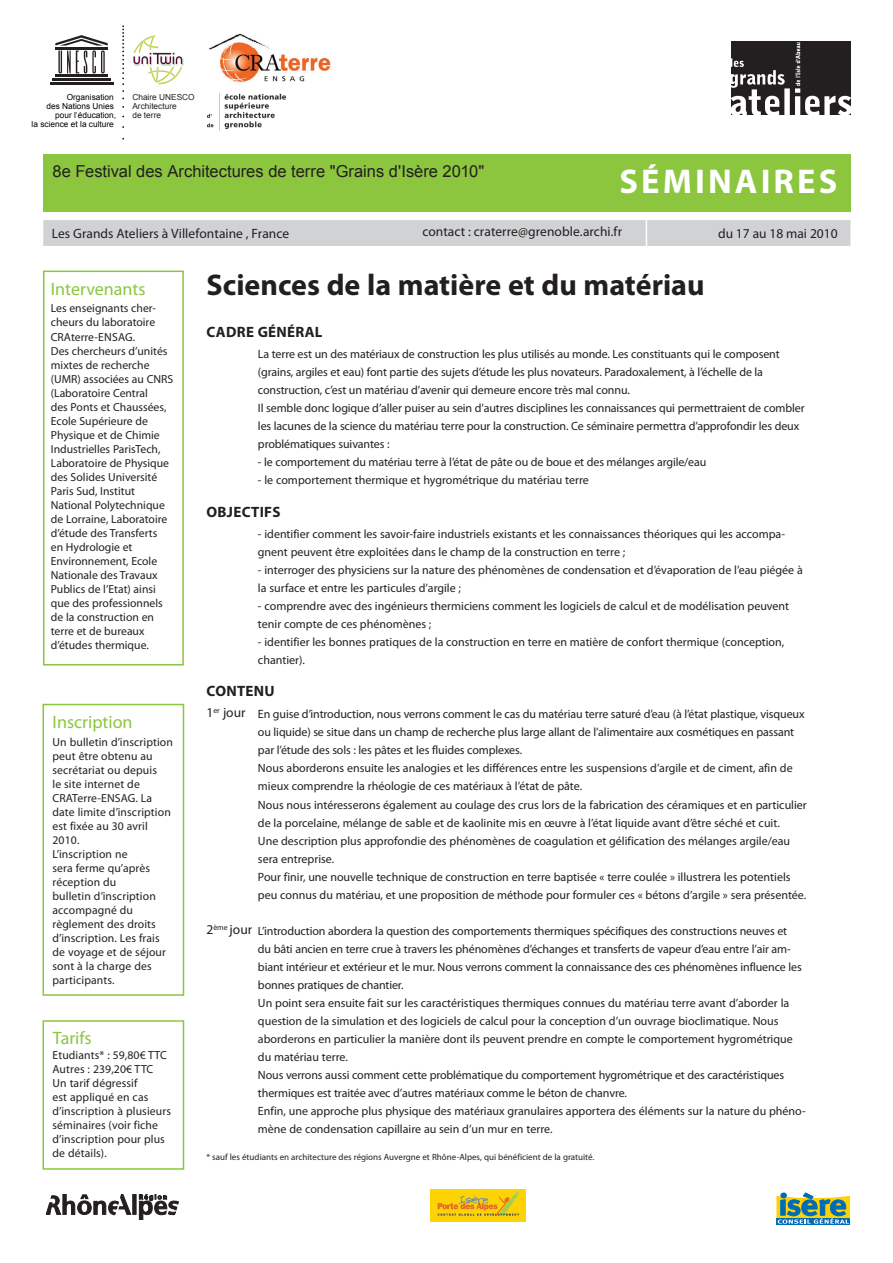
<style>
.page{position:relative;width:893px;height:1263px;background:#fff}
.page>*{position:absolute;margin:0;border:0;box-sizing:border-box;transform-origin:0 0}
.t1{font:700 34.5px "Myriad Pro";letter-spacing:.09em;color:#fff}
.t2{font:700 30px "Myriad Pro";color:#231f20}
.t3{font:18px "Myriad Pro";color:#8bc63e}
.t4{font:16.5px "Arial";color:#231f20}
.t5{font:700 15px "Myriad Pro";letter-spacing:.02em;color:#231f20}
.t6{font:13.5px "Myriad Pro";color:#231f20}
.t7{font:12px/18px "Myriad Pro";letter-spacing:-.005em;color:#231f20}
.t8{font:11.7px/14.1px "Myriad Pro";color:#231f20}
.t9{font:9px "Myriad Pro";color:#231f20}
.t10{font:8.25px/9px "Arial";color:#000;text-align:right}
.t11{font:8.25px/9px "Arial";color:#231f20}
</style>
<div class="page">
<div style="left:43px;top:155px;width:807px;height:57px;background:#8bc63e"></div>
<img style="left:732px;top:42px;width:118px;height:72px">
<div style="left:43px;top:704px;width:141px;height:292px;border:2px solid #8bc63e"></div>
<div style="left:43px;top:1020px;width:141px;height:150px;border:2px solid #8bc63e"></div>
<svg style="left:122px;top:25px;width:2px;height:67px"></svg>
<hr style="left:55px;top:75px;width:53px;height:2px;background:#231f20">
<hr style="left:52px;top:78px;width:59px;height:3px;background:#231f20">
<hr style="left:50px;top:82px;width:63px;height:2px;background:#231f20">
<svg style="left:55px;top:35px;width:53px;height:38px"></svg>
<img style="left:208px;top:33px;width:123px;height:50px">
<img style="left:207px;top:93px;width:79px;height:38px">
<svg style="left:133px;top:35px;width:51px;height:49px"></svg>
<img style="left:430px;top:1189px;width:95px;height:33px">
<hr style="left:133px;top:1194px;width:3px;height:20px;background:#231f20">
<svg style="left:139px;top:1194px;width:40px;height:25px"></svg>
<svg style="left:46px;top:1194px;width:85px;height:21px"></svg>
<svg style="left:776px;top:1193px;width:74px;height:31px"></svg>
<div style="left:43px;top:220px;width:807px;height:26px;background:#d1d2d4"></div>
<div style="left:43px;top:271px;width:141px;height:394px;border:2px solid #8bc63e"></div>
<p class="t10" style="left:32px;top:93px;width:86px">Organisation<br>des Nations Unies pour l’éducation,<br>la science et la culture</p>
<p class="t11" style="left:132px;top:93px;width:64px">Chaire UNESCO<br>Architecture<br>de terre</p>
<h3 class="t4" style="left:53px;top:160px;width:433px">8e Festival des Architectures de terre "Grains d'Isère 2010"</h3>
<h1 class="t1" style="left:620px;top:159px;width:216px">SÉMINAIRES</h1>
<p class="t6" style="left:52px;top:225px;width:239px">Les Grands Ateliers à Villefontaine , France</p>
<p class="t6" style="left:422px;top:223px;width:201px">contact : craterre@grenoble.archi.fr</p>
<p class="t6" style="left:718px;top:225px;width:121px">du 17 au 18 mai 2010</p>
<h3 class="t3" style="left:51px;top:278px;width:96px">Intervenants</h3>
<h2 class="t2" style="left:206px;top:265px;width:500px">SCIENCES DE LA MATIÈRE ET DU MATÉRIAU</h2>
<p class="t8" style="left:51px;top:301px;width:107px;text-align:justify">Les enseignants cher&shy;cheurs du laboratoire CRAterre-Ensag</p>
<p class="t8" style="left:51px;top:329px;width:124px;text-indent:82px">.<br>Des chercheurs d’unités mixtes de recherche (UMR) associées au CNRS (Laboratoire Central<br>des Ponts et Chaussées,<br>Ecole Supérieure de<br>Physique et de Chimie<br>Industrielles ParisTech,<br>Laboratoire de Physique des Solides Université<br>Paris Sud, Institut<br>National Polytechnique de Lorraine, Laboratoire d’étude des Transferts<br>en Hydrologie et<br>Environnement, Ecole<br>Nationale des Travaux<br>Publics de l’Etat) ainsi que des professionnels de la construction en terre et de bureaux d’études thermique.</p>
<p class="t7" style="left:258px;top:345px;width:548px">La terre est un des matériaux de construction les plus utilisés au monde. Les constituants qui le composent (grains, argiles et eau) font partie des sujets d’étude les plus novateurs. Paradoxalement, à l’échelle de la construction, c’est un matériau d’avenir qui demeure encore très mal connu.<br>Il semble donc logique d’aller puiser au sein d’autres disciplines les connaissances qui permettraient de combler les lacunes de la science du matériau terre pour la construction. Ce séminaire permettra d’approfondir les deux problématiques suivantes :</p>
<p class="t5" style="left:207px;top:322px;width:118px">CADRE GÉNÉRAL</p>
<p class="t7" style="left:258px;top:453px;width:450px">- le comportement du matériau terre à l’état de pâte ou de boue et des mélanges argile/eau</p>
<p class="t7" style="left:258px;top:471px;width:332px">- le comportement thermique et hygrométrique du matériau terre</p>
<p class="t5" style="left:207px;top:502px;width:74px">OBJECTIFS</p>
<p class="t7" style="left:258px;top:525px;width:529px">- identifier comment les savoir-faire industriels existants et les connaissances théoriques qui les accompa&shy;gnent peuvent être exploitées dans le champ de la construction en terre ;</p>
<p class="t7" style="left:258px;top:561px;width:546px">- interroger des physiciens sur la nature des phénomènes de condensation et d’évaporation de l’eau piégée à la surface et entre les particules d’argile ;</p>
<p class="t7" style="left:258px;top:597px;width:533px">- comprendre avec des ingénieurs thermiciens comment les logiciels de calcul et de modélisation peuvent tenir compte de ces phénomènes ;</p>
<p class="t7" style="left:258px;top:633px;width:528px">- identifier les bonnes pratiques de la construction en terre en matière de confort thermique (conception, chantier).</p>
<h3 class="t3" style="left:53px;top:711px;width:82px">Inscription</h3>
<p class="t8" style="left:53px;top:734px;width:122px">Un bulletin d’inscription peut être obtenu au secrétariat ou depuis<br>le site internet de<br>CRATerre-ENSAG. La date limite d’inscription est fixée au 30 avril<br>2010.<br>L’inscription ne<br>sera ferme qu’après réception du<br>bulletin d’inscription accompagné du règlement des droits d’inscription. Les frais de voyage et de séjour sont à la charge des participants.</p>
<h3 class="t3" style="left:53px;top:1027px;width:41px">Tarifs</h3>
<p class="t8" style="left:53px;top:1047px;width:120px">Etudiants* : 59,80€ TTC<br>Autres : 239,20€ TTC<br>Un tarif dégressif<br>est appliqué en cas d’inscription à plusieurs séminaires (voir fiche d’inscription pour plus de détails).</p>
<p class="t5" style="left:207px;top:681px;width:70px">CONTENU</p>
<p class="t6" style="left:206px;top:704px;width:41px">1<sup>er</sup> jour</p>
<p class="t7" style="left:258px;top:705px;width:550px">En guise d’introduction, nous verrons comment le cas du matériau terre saturé d’eau (à l’état plastique, visqueux ou liquide) se situe dans un champ de recherche plus large allant de l’alimentaire aux cosmétiques en passant par l’étude des sols : les pâtes et les fluides complexes.<br>Nous aborderons ensuite les analogies et les différences entre les suspensions d’argile et de ciment, afin de mieux comprendre la rhéologie de ces matériaux à l’état de pâte.<br>Nous nous intéresserons également au coulage des crus lors de la fabrication des céramiques et en particulier de la porcelaine, mélange de sable et de kaolinite mis en œuvre à l’état liquide avant d’être séché et cuit.<br>Une description plus approfondie des phénomènes de coagulation et gélification des mélanges argile/eau sera entreprise.<br>Pour finir, une nouvelle technique de construction en terre baptisée « terre coulée » illustrera les potentiels peu connus du matériau, et une proposition de méthode pour formuler ces « bétons d’argile » sera présentée.</p>
<p class="t7" style="left:258px;top:921px;width:549px">L’introduction abordera la question des comportements thermiques spécifiques des constructions neuves et<br>du bâti ancien en terre crue à travers les phénomènes d’échanges et transferts de vapeur d’eau entre l’air am&shy;biant intérieur et extérieur et le mur. Nous verrons comment la connaissance des ces phénomènes influence les bonnes pratiques de chantier.<br>Un point sera ensuite fait sur les caractéristiques thermiques connues du matériau terre avant d’aborder la question de la simulation et des logiciels de calcul pour la conception d’un ouvrage bioclimatique. Nous aborderons en particulier la manière dont ils peuvent prendre en compte le comportement hygrométrique du matériau terre.<br>Nous verrons aussi comment cette problématique du comportement hygrométrique et des caractéristiques thermiques est traitée avec d’autres matériaux comme le béton de chanvre.<br>Enfin, une approche plus physique des matériaux granulaires apportera des éléments sur la nature du phéno&shy;mène de condensation capillaire au sein d’un mur en terre.</p>
<p class="t6" style="left:206px;top:921px;width:47px">2<sup>ème</sup> jour</p>
<p class="t9" style="left:206px;top:1151px;width:390px">* sauf les étudiants en architecture des régions Auvergne et Rhône-Alpes, qui bénéficient de la gratuité.</p>
</div>
